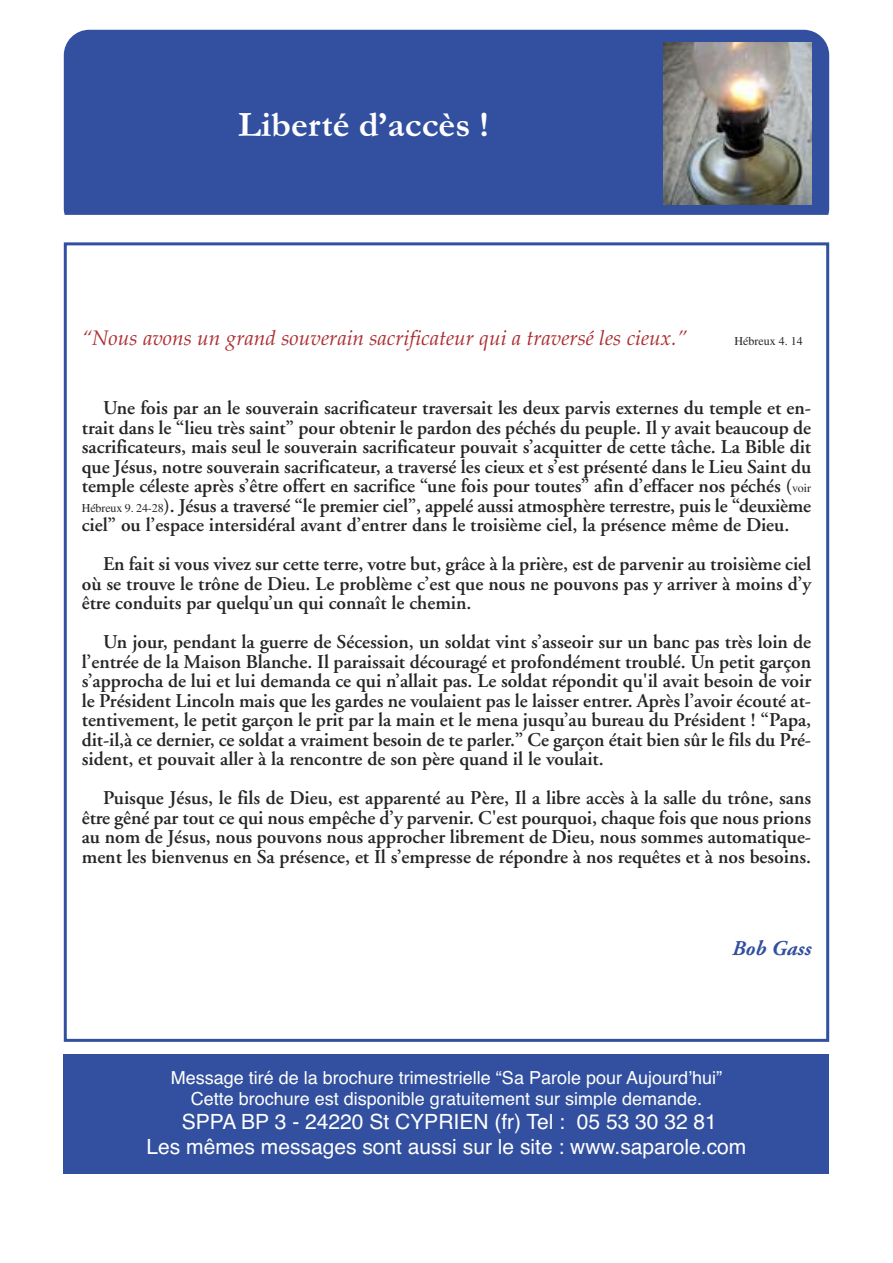
<style>
.page{position:relative;width:893px;height:1263px;background:#fff}
.page>*{position:absolute;margin:0;border:0;box-sizing:border-box;transform-origin:0 0}
.t1{font:700 36px "Garamond";color:#fff}
.t2{font:21px/25.2px "Helvetica";color:#fff;text-align:center}
.t3{font:italic 21px "Palatino";color:#ac2d31}
.t4{font:21px "Adobe Garamond Bold Italic Os F";color:#32509f}
.t5{font:600 19.5px/19.5px "Adobe Garamond";color:#272627;text-align:justify}
.t6{font:18px/21.6px "Helvetica";color:#fff;text-align:center}
.t7{font:12px "Times";color:#272627}
.s1{font-family:"Times";font-weight:400;font-size:12px}
</style>
<div class="page">
<div style="left:64px;top:1054px;width:765px;height:120px;background:#32509f"></div>
<div style="left:64px;top:30px;width:765px;height:204px;background:#32509f;border-radius:26px"></div>
<img style="left:663px;top:43px;width:149px;height:161px">
<div style="left:64px;top:215px;width:786px;height:21px;background:#fff"></div>
<div style="left:64px;top:242px;width:765px;height:800px;border:3px solid #32509f"></div>
<h1 class="t1" style="left:238px;top:102px;width:252px">Liberté d’accès !</h1>
<h1 class="t1" style="left:310px;top:109px;width:67px">Etes</h1>
<p class="t3" style="left:82px;top:326px;width:607px">“Nous avons un grand souverain sacrificateur qui a traversé les cieux.”</p>
<p class="t7" style="left:734px;top:337px;width:70px">Hébreux 4. 14</p>
<p class="t5" style="left:82px;top:400px;width:731px;text-indent:21px">Une fois par an le souverain sacrificateur traversait les deux parvis externes du temple et en&shy;trait dans le “lieu très saint” pour obtenir le pardon des péchés du peuple. Il y avait beaucoup de sacrificateurs, mais seul le souverain sacrificateur pouvait s’acquitter de cette tâche. La Bible dit que Jésus, notre souverain sacrificateur, a traversé les cieux et s’est présenté dans le Lieu Saint du temple céleste après s’être offert en sacrifice “une fois pour toutes” afin d’effacer nos péchés (<span class="s1">voir Hébreux 9. 24-28</span>). Jésus a traversé “le premier ciel”, appelé aussi atmosphère terrestre, puis le “deuxième ciel” ou l’espace intersidéral avant d’entrer dans le troisième ciel, la présence même de Dieu.</p>
<p class="t5" style="left:82px;top:556px;width:731px;text-indent:21px">En fait si vous vivez sur cette terre, votre but, grâce à la prière, est de parvenir au troisième ciel où se trouve le trône de Dieu. Le problème c’est que nous ne pouvons pas y arriver à moins d’y être conduits par quelqu’un qui connaît le chemin.</p>
<p class="t5" style="left:82px;top:634px;width:731px;text-indent:21px">Un jour, pendant la guerre de Sécession, un soldat vint s’asseoir sur un banc pas très loin de l’entrée de la Maison Blanche. Il paraissait découragé et profondément troublé. Un petit garçon s’approcha de lui et lui demanda ce qui n’allait pas. Le soldat répondit qu'il avait besoin de voir le Président Lincoln mais que les gardes ne voulaient pas le laisser entrer. Après l’avoir écouté at&shy;tentivement, le petit garçon le prit par la main et le mena jusqu’au bureau du Président ! “Papa, dit-il,à ce dernier, ce soldat a vraiment besoin de te parler.” Ce garçon était bien sûr le fils du Pré&shy;sident, et pouvait aller à la rencontre de son père quand il le voulait.</p>
<p class="t5" style="left:82px;top:790px;width:731px;text-indent:21px">Puisque Jésus, le fils de Dieu, est apparenté au Père, Il a libre accès à la salle du trône, sans être gêné par tout ce qui nous empêche d’y parvenir. C'est pourquoi, chaque fois que nous prions au nom de Jésus, nous pouvons nous approcher librement de Dieu, nous sommes automatique&shy;ment les bienvenus en Sa présence, et Il s’empresse de répondre à nos requêtes et à nos besoins.</p>
<p class="t4" style="left:732px;top:940px;width:80px">Bob Gass</p>
<p class="t6" style="left:171px;top:1067px;width:553px">Message tiré de la brochure trimestrielle “Sa Parole pour Aujourdʼhui”<br>Cette brochure est disponible gratuitement sur simple demande.</p>
<p class="t2" style="left:146px;top:1109px;width:601px">SPPA BP 3 - 24220 St CYPRIEN (fr) Tel : 05 53 30 32 81<br>Les mêmes messages sont aussi sur le site : www.saparole.com</p>
</div>
